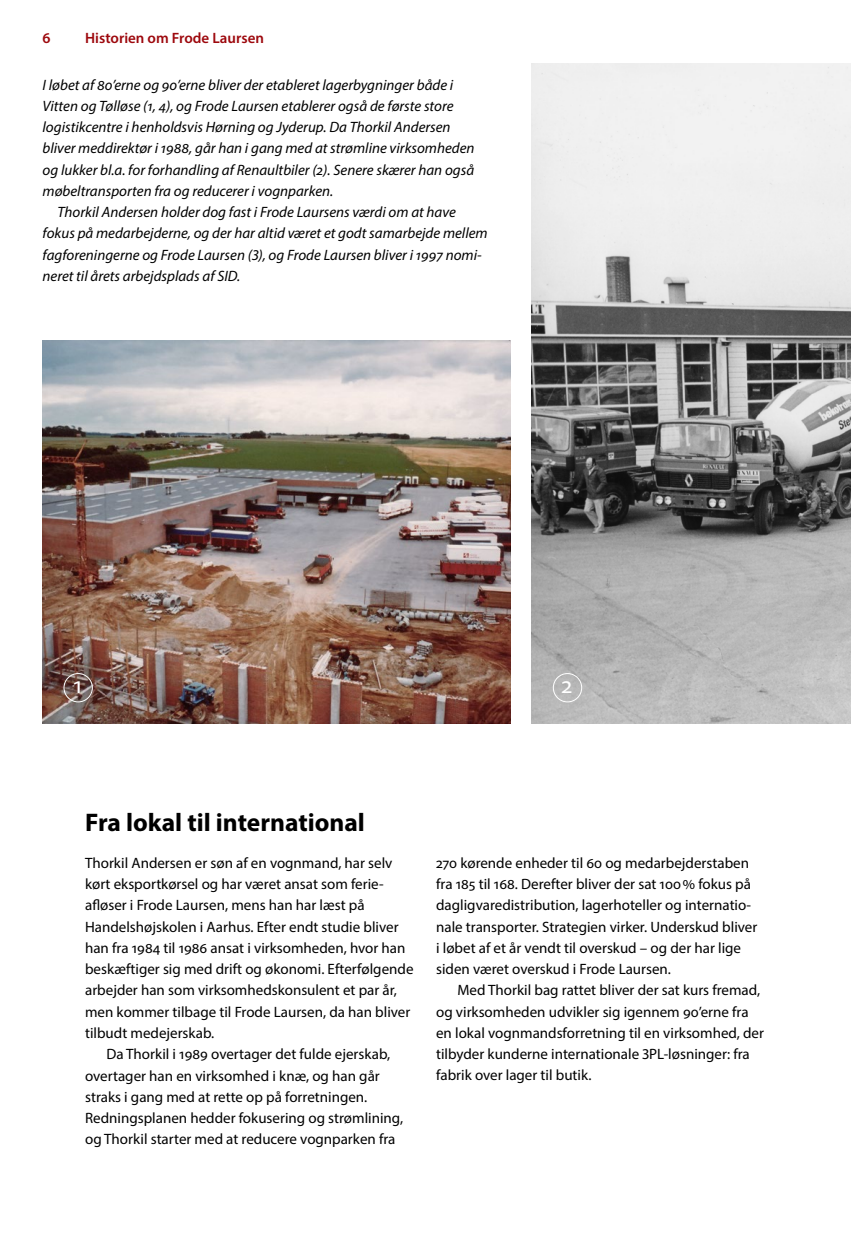
<style>
.page{position:relative;width:851px;height:1234px;background:#fff}
.page>*{position:absolute;margin:0;border:0;box-sizing:border-box;transform-origin:0 0}
.t1{font:700 25.5px "Myriad Pro";color:#000}
.t2{font:24px "Myriad Pro";color:#fff}
.t3{font:15px/21.3px "Myriad Pro";color:#000}
.t4{font:italic 15px/21.3px "Myriad Pro";color:#000}
.t5{font:600 15px "Myriad Pro";color:#9d080d}
</style>
<div class="page">
<img style="left:531px;top:64px;width:319px;height:659px">
<img style="left:43px;top:340px;width:467px;height:383px">
<div style="left:64px;top:673px;width:28px;height:29px;border:1px solid #fff;border-radius:50%"></div>
<div style="left:553px;top:673px;width:28px;height:29px;border:1px solid #fff;border-radius:50%"></div>
<p class="t5" style="left:43px;top:28px;width:10px">6</p>
<p class="t5" style="left:85px;top:28px;width:180px">Historien om Frode Laursen</p>
<p class="t4" style="left:43px;top:74px;width:433px">I løbet af 80’erne og 90’erne bliver der etableret lagerbygninger både i Vitten og Tølløse (1, 4), og Frode Laursen etablerer også de første store logistikcentre i henholdsvis Hørning og Jyderup. Da Thorkil Andersen bliver meddirektør i 1988, går han i gang med at strømline virksomheden og lukker bl.a. for forhandling af Renaultbiler (2). Senere skærer han også møbeltransporten fra og reducerer i vognparken.</p>
<p class="t4" style="left:43px;top:201px;width:446px;text-indent:15px">Thorkil Andersen holder dog fast i Frode Laursens værdi om at have fokus på medarbejderne, og der har altid været et godt samarbejde mellem fagforeningerne og Frode Laursen (3), og Frode Laursen bliver i 1997 nomi&shy;neret til årets arbejdsplads af SID.</p>
<h2 class="t2" style="left:73px;top:670px;width:10px">1</h2>
<h2 class="t2" style="left:561px;top:670px;width:12px">2</h2>
<h1 class="t1" style="left:85px;top:805px;width:281px">Fra lokal til international</h1>
<p class="t3" style="left:85px;top:851px;width:309px">Thorkil Andersen er søn af en vognmand, har selv</p>
<p class="t3" style="left:85px;top:872px;width:299px">kørt eksportkørsel og har været ansat som ferie-</p>
<p class="t3" style="left:85px;top:894px;width:281px">afløser i Frode Laursen, mens han har læst på</p>
<p class="t3" style="left:85px;top:915px;width:315px">Handelshøjskolen i Aarhus. Efter endt studie bliver</p>
<p class="t3" style="left:85px;top:936px;width:322px">han fra 1984 til 1986 ansat i virksomheden, hvor han</p>
<p class="t3" style="left:85px;top:958px;width:330px">beskæftiger sig med drift og økonomi. Efterfølgende</p>
<p class="t3" style="left:85px;top:979px;width:313px">arbejder han som virksomhedskonsulent et par år,</p>
<p class="t3" style="left:85px;top:1000px;width:327px">men kommer tilbage til Frode Laursen, da han bliver</p>
<p class="t3" style="left:85px;top:1021px;width:131px">tilbudt medejerskab.</p>
<p class="t3" style="left:106px;top:1043px;width:285px">Da Thorkil i 1989 overtager det fulde ejerskab,</p>
<p class="t3" style="left:85px;top:1064px;width:296px">overtager han en virksomhed i knæ, og han går</p>
<p class="t3" style="left:85px;top:1085px;width:284px">straks i gang med at rette op på forretningen.</p>
<p class="t3" style="left:85px;top:1106px;width:319px">Redningsplanen hedder fokusering og strømlining,</p>
<p class="t3" style="left:85px;top:1128px;width:312px">og Thorkil starter med at reducere vognparken fra</p>
<p class="t3" style="left:436px;top:851px;width:322px">270 kørende enheder til 60 og medarbejderstaben fra 185 til 168. Derefter bliver der sat 100% fokus på dagligvaredistribution, lagerhoteller og internatio&shy;nale transporter. Strategien virker. Underskud bliver i løbet af et år vendt til overskud – og der har lige siden været overskud i Frode Laursen.</p>
<p class="t3" style="left:436px;top:979px;width:329px;text-indent:21px">Med Thorkil bag rattet bliver der sat kurs fremad, og virksomheden udvikler sig igennem 90’erne fra en lokal vognmandsforretning til en virksomhed, der tilbyder kunderne internationale 3PL-løsninger: fra fabrik over lager til butik.</p>
</div>
